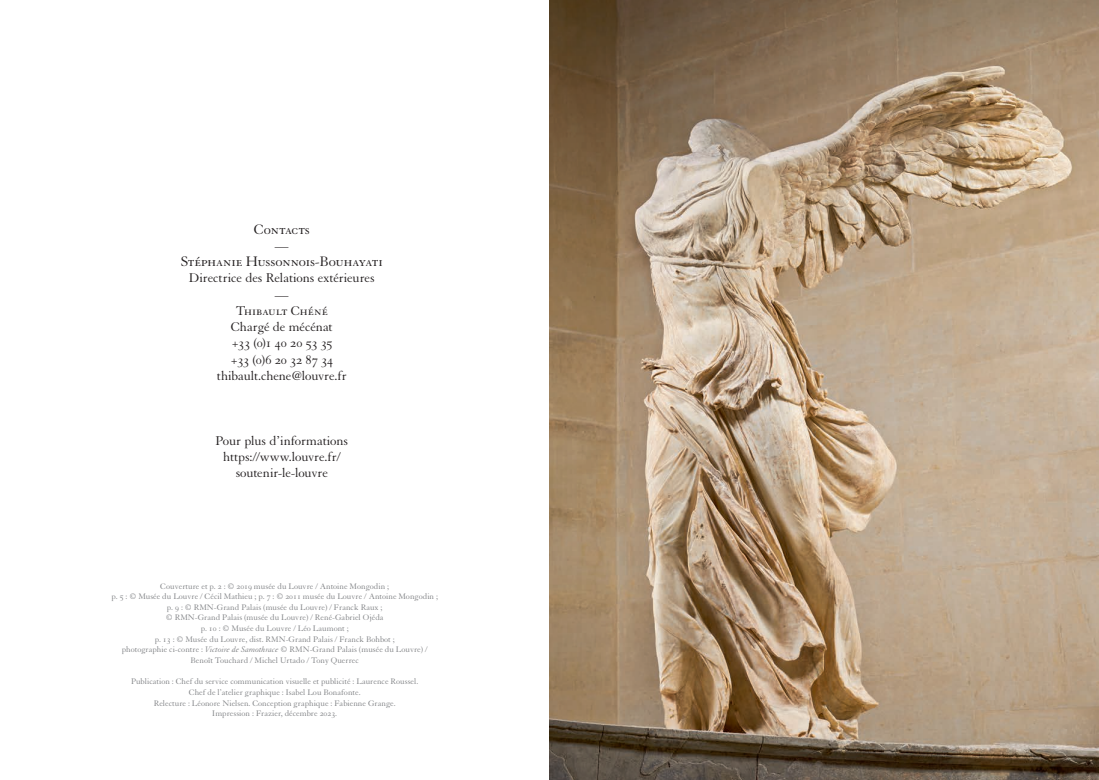
<style>
.page{position:relative;width:1099px;height:780px;background:#fff}
.page>*{position:absolute;margin:0;border:0;box-sizing:border-box;transform-origin:0 0}
.NOM{font:15px "Granjon LT Std";letter-spacing:-.005em;color:#231f20}
.TEXTE{font:13.75px/16.2px "Granjon LT Std";letter-spacing:-.01em;color:#231f20;text-align:center}
.t1{font:8.75px/10.6px "Granjon LT Std";color:#808285;text-align:center}
.s1{font-style:italic}
</style>
<div class="page">
<img style="left:549px;top:0;width:549px;height:780px">
<p class="NOM" style="left:254px;top:221px;width:58px">Contacts</p>
<p class="TEXTE" style="left:275px;top:238px;width:15px">—</p>
<p class="NOM" style="left:181px;top:253px;width:204px">Stéphanie Hussonnois-Bouhayati</p>
<p class="TEXTE" style="left:189px;top:270px;width:187px">Directrice des Relations extérieures</p>
<p class="TEXTE" style="left:236px;top:303px;width:94px">Thibault Chéné</p>
<p class="TEXTE" style="left:231px;top:319px;width:103px">Chargé de mécénat</p>
<p class="TEXTE" style="left:231px;top:335px;width:103px">+33 (0)1 40 20 53 35</p>
<p class="TEXTE" style="left:230px;top:351px;width:105px">+33 (0)6 20 32 87 34</p>
<p class="TEXTE" style="left:217px;top:368px;width:132px">thibault.chene@louvre.fr</p>
<p class="TEXTE" style="left:215px;top:433px;width:134px">Pour plus d’informations</p>
<p class="TEXTE" style="left:223px;top:449px;width:119px">https://www.louvre.fr/ soutenir-le-louvre</p>
<p class="t1" style="left:111px;top:580px;width:328px">Couverture et p. 2 : © 2019 musée du Louvre / Antoine Mongodin ;<br>p. 5 : © Musée du Louvre / Cécil Mathieu ; p. 7 : © 2011 musée du Louvre / Antoine Mongodin ; p. 9 : © RMN-Grand Palais (musée du Louvre) / Franck Raux ;</p>
<p class="t1" style="left:122px;top:612px;width:307px">© RMN-Grand Palais (musée du Louvre) / René-Gabriel Ojéda<br>p. 10 : © Musée du Louvre / Léo Laumont ;<br>p. 13 : © Musée du Louvre, dist. RMN-Grand Palais / Franck Bohbot ;<br>photographie ci-contre : <span class="s1">Victoire de Samothrace</span> © RMN-Grand Palais (musée du Louvre) / Benoît Touchard / Michel Urtado / Tony Querrec</p>
<p class="t1" style="left:131px;top:676px;width:289px">Publication : Chef du service communication visuelle et publicité : Laurence Roussel.</p>
<p class="t1" style="left:189px;top:687px;width:173px">Chef de l’atelier graphique : Isabel Lou Bonafonte.</p>
<p class="t1" style="left:154px;top:697px;width:243px">Relecture : Léonore Nielsen. Conception graphique : Fabienne Grange.</p>
<p class="t1" style="left:212px;top:708px;width:126px">Impression : Frazier, décembre 2023.</p>
</div>
